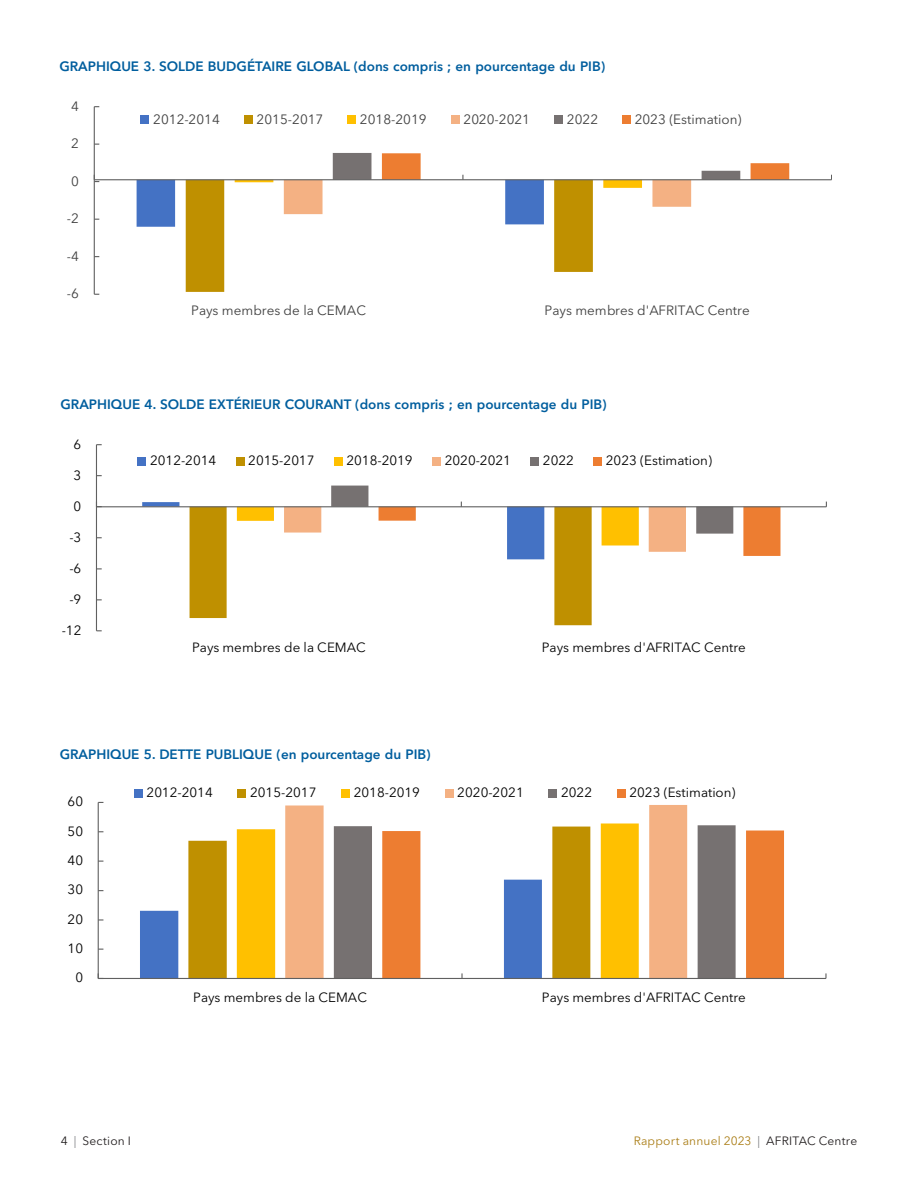
<style>
.page{position:relative;width:918px;height:1188px;background:#fff}
.page>*{position:absolute;margin:0;border:0;box-sizing:border-box;transform-origin:0 0}
.t1{font:600 13.5px "Avenir Next W1 G";color:#005e9e}
.t2{font:13.5px "Avenir Next W1 G";letter-spacing:.005em;color:#404040}
.t3{font:13.35px "Avenir Next W1 G";color:#000}
.t4{font:12px "Avenir Next W1 G";letter-spacing:.015em;color:#ab7f19}
.t5{font:12px "Avenir Next W1 G";letter-spacing:.02em;color:#231f20}
.s1{color:#808285}
.s2{color:#231f20}
</style>
<div class="page">
<svg style="left:186px;top:227px;width:407px;height:65px"></svg>
<hr style="left:94px;top:107px;width:1px;height:187px;background:#606060">
<hr style="left:94px;top:179px;width:737px;height:1px;background:#606060">
<svg style="left:94px;top:179px;width:5px;height:3px"></svg>
<svg style="left:137px;top:153px;width:652px;height:74px"></svg>
<div style="left:140px;top:115px;width:9px;height:9px;background:#4472c4"></div>
<div style="left:244px;top:115px;width:9px;height:9px;background:#bf9000"></div>
<div style="left:347px;top:115px;width:9px;height:9px;background:#ffc000"></div>
<div style="left:451px;top:115px;width:9px;height:9px;background:#f4b183"></div>
<div style="left:554px;top:115px;width:9px;height:9px;background:#767171"></div>
<div style="left:622px;top:115px;width:9px;height:9px;background:#ed7d31"></div>
<svg style="left:188px;top:829px;width:49px;height:51px;fill:#bf9000"></svg>
<div style="left:237px;top:829px;width:39px;height:51px;background:#ffc000"></div>
<svg style="left:285px;top:805px;width:402px;height:75px"></svg>
<svg style="left:334px;top:825px;width:402px;height:55px"></svg>
<svg style="left:382px;top:831px;width:402px;height:147px"></svg>
<hr style="left:98px;top:802px;width:1px;height:176px;background:#606060">
<hr style="left:98px;top:978px;width:728px;height:1px;background:#606060">
<svg style="left:140px;top:880px;width:402px;height:98px"></svg>
<div style="left:134px;top:789px;width:9px;height:9px;background:#4472c4"></div>
<div style="left:237px;top:789px;width:9px;height:9px;background:#bf9000"></div>
<div style="left:341px;top:789px;width:9px;height:9px;background:#ffc000"></div>
<div style="left:445px;top:789px;width:9px;height:9px;background:#f4b183"></div>
<div style="left:548px;top:789px;width:9px;height:9px;background:#767171"></div>
<div style="left:617px;top:789px;width:9px;height:9px;background:#ed7d31"></div>
<svg style="left:190px;top:559px;width:402px;height:66px"></svg>
<hr style="left:96px;top:445px;width:1px;height:186px;background:#606060">
<hr style="left:96px;top:506px;width:730px;height:1px;background:#606060">
<svg style="left:142px;top:486px;width:638px;height:73px"></svg>
<div style="left:137px;top:457px;width:9px;height:9px;background:#4472c4"></div>
<div style="left:236px;top:457px;width:8px;height:9px;background:#bf9000"></div>
<div style="left:334px;top:457px;width:9px;height:9px;background:#ffc000"></div>
<div style="left:432px;top:457px;width:9px;height:9px;background:#f4b183"></div>
<div style="left:530px;top:457px;width:9px;height:9px;background:#767171"></div>
<div style="left:593px;top:457px;width:9px;height:9px;background:#ed7d31"></div>
<p class="t1" style="left:59px;top:55px;width:547px">GRAPHIQUE 3. SOLDE BUDGÉTAIRE GLOBAL (dons compris ; en pourcentage du PIB)</p>
<p class="t2" style="left:71px;top:95px;width:9px">4</p>
<p class="t2" style="left:71px;top:133px;width:9px">2</p>
<p class="t2" style="left:71px;top:170px;width:9px">0</p>
<p class="t2" style="left:67px;top:208px;width:14px">-2</p>
<p class="t2" style="left:67px;top:245px;width:14px">-4</p>
<p class="t2" style="left:67px;top:283px;width:14px">-6</p>
<p class="t2" style="left:153px;top:108px;width:68px">2012-2014</p>
<p class="t2" style="left:257px;top:108px;width:68px">2015-2017</p>
<p class="t2" style="left:360px;top:108px;width:68px">2018-2019</p>
<p class="t2" style="left:463px;top:108px;width:68px">2020-2021</p>
<p class="t2" style="left:567px;top:108px;width:33px">2022</p>
<p class="t2" style="left:635px;top:108px;width:108px">2023 (Estimation)</p>
<p class="t2" style="left:191px;top:299px;width:176px">Pays membres de la CEMAC</p>
<p class="t2" style="left:544px;top:299px;width:207px">Pays membres d'AFRITAC Centre</p>
<p class="t1" style="left:60px;top:394px;width:548px">GRAPHIQUE 4. SOLDE EXTÉRIEUR COURANT (dons compris ; en pourcentage du PIB)</p>
<p class="t3" style="left:74px;top:433px;width:9px">6</p>
<p class="t3" style="left:74px;top:464px;width:9px">3</p>
<p class="t3" style="left:74px;top:495px;width:9px">0</p>
<p class="t3" style="left:69px;top:526px;width:13px">-3</p>
<p class="t3" style="left:69px;top:557px;width:13px">-6</p>
<p class="t3" style="left:69px;top:588px;width:13px">-9</p>
<p class="t3" style="left:62px;top:619px;width:21px">-12</p>
<p class="t3" style="left:150px;top:450px;width:68px">2012-2014</p>
<p class="t3" style="left:248px;top:450px;width:68px">2015-2017</p>
<p class="t3" style="left:347px;top:450px;width:68px">2018-2019</p>
<p class="t3" style="left:445px;top:450px;width:68px">2020-2021</p>
<p class="t3" style="left:543px;top:450px;width:33px">2022</p>
<p class="t3" style="left:606px;top:450px;width:108px">2023 (Estimation)</p>
<p class="t3" style="left:192px;top:636px;width:175px">Pays membres de la CEMAC</p>
<p class="t3" style="left:542px;top:636px;width:206px">Pays membres d'AFRITAC Centre</p>
<p class="t1" style="left:60px;top:743px;width:373px">GRAPHIQUE 5. DETTE PUBLIQUE (en pourcentage du PIB)</p>
<p class="t3" style="left:68px;top:791px;width:17px">60</p>
<p class="t3" style="left:68px;top:820px;width:17px">50</p>
<p class="t3" style="left:68px;top:850px;width:17px">40</p>
<p class="t3" style="left:68px;top:879px;width:17px">30</p>
<p class="t3" style="left:68px;top:908px;width:17px">20</p>
<p class="t3" style="left:68px;top:938px;width:17px">10</p>
<p class="t3" style="left:75px;top:967px;width:9px">0</p>
<p class="t3" style="left:146px;top:782px;width:68px">2012-2014</p>
<p class="t3" style="left:250px;top:782px;width:68px">2015-2017</p>
<p class="t3" style="left:354px;top:782px;width:68px">2018-2019</p>
<p class="t3" style="left:457px;top:782px;width:68px">2020-2021</p>
<p class="t3" style="left:561px;top:782px;width:33px">2022</p>
<p class="t3" style="left:629px;top:782px;width:108px">2023 (Estimation)</p>
<p class="t3" style="left:193px;top:986px;width:175px">Pays membres de la CEMAC</p>
<p class="t3" style="left:542px;top:986px;width:205px">Pays membres d'AFRITAC Centre</p>
<p class="t5" style="left:61px;top:1131px;width:72px">4 <span class="s1">|</span> Section I</p>
<p class="t4" style="left:634px;top:1131px;width:225px">Rapport annuel 2023 <span class="s1">|</span> <span class="s2">AFRITAC Centre</span></p>
</div>
